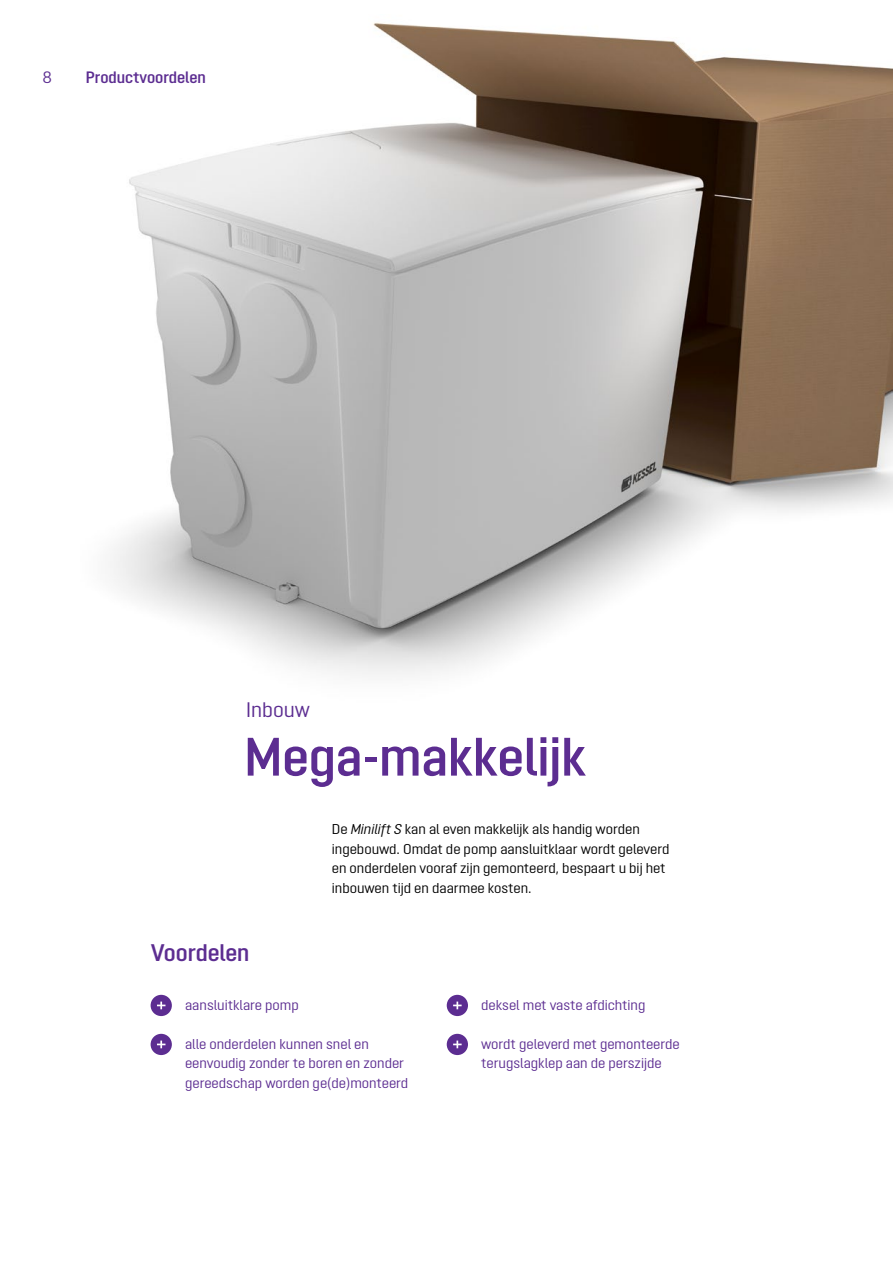
<style>
.page{position:relative;width:893px;height:1263px;background:#fff}
.page>*{position:absolute;margin:0;border:0;box-sizing:border-box;transform-origin:0 0}
.t1{font:600 54px "Opinion Pro";color:#5c2d91}
.t2{font:600 24px "Opinion Pro";color:#5c2d91}
.t3{font:21px "Opinion Pro";color:#5c2d91}
.t4{font:600 16.5px "Opinion Pro";color:#5c2d91}
.t5{font:16.5px "Opinion Pro";color:#5c2d91}
.t6{font:14.25px/19.5px "Opinion Pro";color:#5c2d91}
.t7{font:14.25px/19.5px "Opinion Pro";color:#000}
.s1{font-style:italic}
</style>
<div class="page">
<img style="left:110px;top:22px;width:783px;height:653px">
<div style="left:447px;top:995px;width:21px;height:21px;background:#5c2d91;border-radius:50%"></div>
<svg style="left:453px;top:1001px;width:9px;height:8px"></svg>
<div style="left:447px;top:1034px;width:21px;height:21px;background:#5c2d91;border-radius:50%"></div>
<svg style="left:453px;top:1040px;width:9px;height:8px"></svg>
<div style="left:151px;top:995px;width:21px;height:21px;background:#5c2d91;border-radius:50%"></div>
<svg style="left:157px;top:1001px;width:8px;height:8px"></svg>
<div style="left:151px;top:1034px;width:21px;height:21px;background:#5c2d91;border-radius:50%"></div>
<svg style="left:157px;top:1040px;width:8px;height:8px"></svg>
<p class="t5" style="left:43px;top:68px;width:11px">8</p>
<p class="t4" style="left:86px;top:68px;width:122px">Productvoordelen</p>
<h3 class="t3" style="left:246px;top:698px;width:65px">Inbouw</h3>
<h1 class="t1" style="left:244px;top:725px;width:343px">Mega-makkelijk</h1>
<p class="t7" style="left:332px;top:819px;width:339px">De <span class="s1">Minilift S</span> kan al even makkelijk als handig worden ingebouwd. Omdat de pomp aansluitklaar wordt geleverd en onderdelen vooraf zijn gemonteerd, bespaart u bij het inbouwen tijd en daarmee kosten.</p>
<h2 class="t2" style="left:151px;top:938px;width:100px">Voordelen</h2>
<p class="t6" style="left:185px;top:995px;width:115px">aansluitklare pomp</p>
<p class="t6" style="left:185px;top:1034px;width:225px">alle onderdelen kunnen snel en eenvoudig zonder te boren en zonder gereedschap worden ge(de)monteerd</p>
<p class="t6" style="left:481px;top:995px;width:166px">deksel met vaste afdichting</p>
<p class="t6" style="left:481px;top:1034px;width:200px">wordt geleverd met gemonteerde terugslagklep aan de perszijde</p>
</div>
